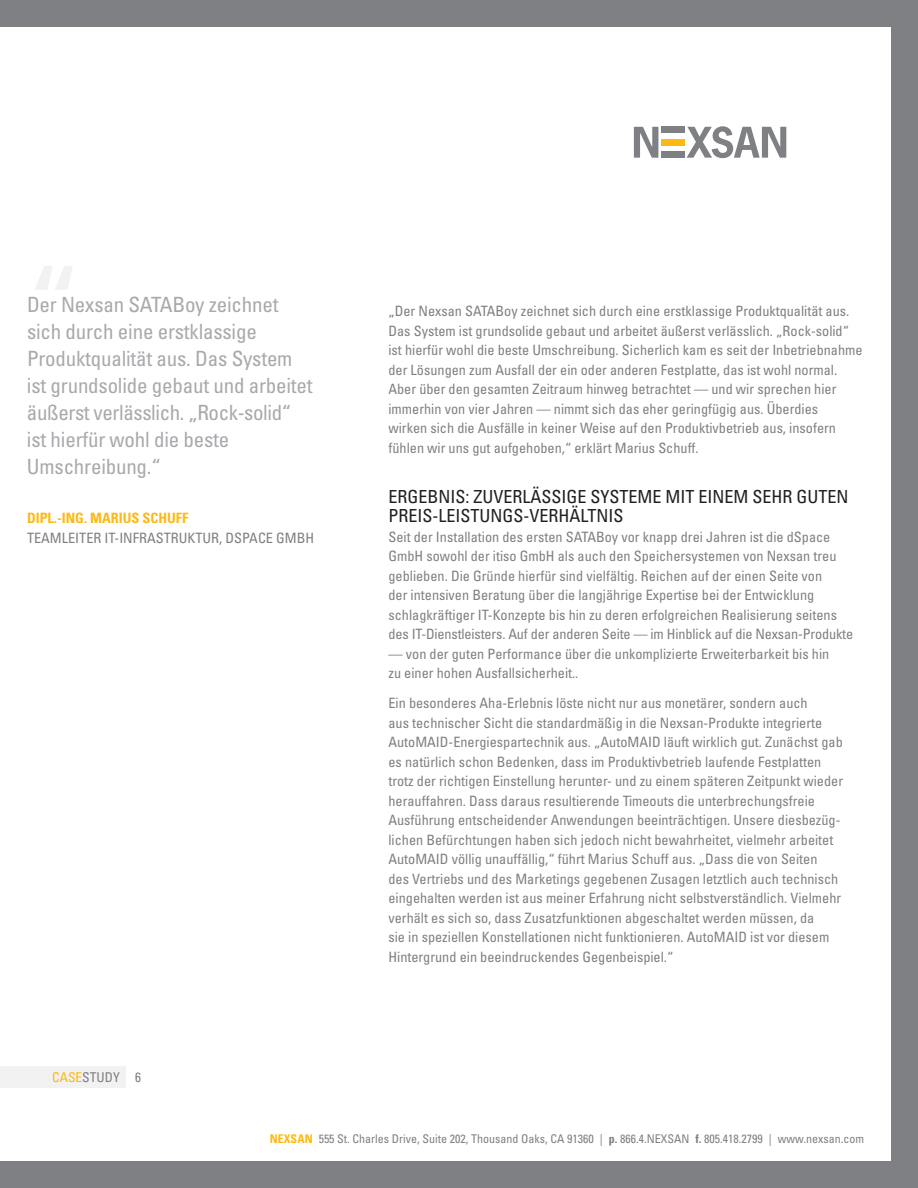
<style>
.page{position:relative;width:918px;height:1188px;background:#fff}
.page>*{position:absolute;margin:0;border:0;box-sizing:border-box;transform-origin:0 0}
.t1{font:condensed 21px/27px "Univers LT Std";letter-spacing:-.01em;color:#a7a9ac}
.t2{font:condensed 18px "Univers LT Std";color:#231f20}
.t3{font:condensed 14.25px/19.5px "Univers LT Std";color:#7f8083}
.t4{font:700 condensed 14.25px "Univers LT Std";color:#fdb913}
.t5{font:condensed 13.5px "Univers LT Std";color:#7f8083}
.t6{font:condensed 12px "Univers LT Std";color:#7f8083}
.s1{color:#fdb913}
.s2{font-weight:700;color:#fdb913}
.s3{font-weight:700}
</style>
<div class="page">
<svg style="left:634px;top:127px;width:24px;height:31px"></svg>
<svg style="left:687px;top:126px;width:99px;height:32px"></svg>
<div style="left:662px;top:127px;width:23px;height:6px;background:#7f8083"></div>
<div style="left:662px;top:139px;width:23px;height:6px;background:#fdb913"></div>
<div style="left:662px;top:151px;width:23px;height:7px;background:#7f8083"></div>
<div style="left:0;top:0;width:918px;height:27px;background:#7f8083"></div>
<div style="left:0;top:1161px;width:918px;height:27px;background:#7f8083"></div>
<div style="left:891px;top:0;width:27px;height:1188px;background:#7f8083"></div>
<div style="left:0;top:1066px;width:126px;height:22px;background:#f2f2f3"></div>
<h1 class="t1" style="left:27px;top:291px;width:287px">Der Nexsan SATABoy zeichnet sich durch eine erstklassige<br>Produktqualität aus. Das System ist grundsolide gebaut und arbeitet äußerst verlässlich. „Rock-solid“ ist hierfür wohl die beste<br>Umschreibung.“</h1>
<p class="t4" style="left:27px;top:509px;width:161px">DIPL.-ING. MARIUS SCHUFF</p>
<p class="t3" style="left:27px;top:528px;width:15px">Teamleiter</p>
<p class="t3" style="left:105px;top:528px;width:28px">IT-Infrastr</p>
<p class="t3" style="left:179px;top:528px;width:71px">uktur, dSpace</p>
<p class="t3" style="left:276px;top:528px;width:39px">GmbH</p>
<p class="t5" style="left:52px;top:1069px;width:90px"><span class="s1">Case</span>study 6</p>
<p class="t3" style="left:388px;top:301px;width:476px">„Der Nexsan SATABoy zeichnet sich durch eine erstklassige Produktqualität aus.<br>Das System ist grundsolide gebaut und arbeitet äußerst verlässlich. „Rock-solid“ ist hierfür wohl die beste Umschreibung. Sicherlich kam es seit der Inbetriebnahme der Lösungen zum Ausfall der ein oder anderen Festplatte, das ist wohl normal.<br>Aber über den gesamten Zeitraum hinweg betrachtet — und wir sprechen hier immerhin von vier Jahren — nimmt sich das eher geringfügig aus. Überdies<br>wirken sich die Ausfälle in keiner Weise auf den Produktivbetrieb aus, insofern fühlen wir uns gut aufgehoben,“ erklärt Marius Schuff.</p>
<p class="t2" style="left:388px;top:485px;width:20px">Ergebnis</p>
<p class="t2" style="left:466px;top:485px;width:39px">: Zuverl</p>
<p class="t2" style="left:531px;top:485px;width:20px">ässige</p>
<p class="t2" style="left:591px;top:485px;width:29px">Systememiteinemsehrg</p>
<p class="t2" style="left:808px;top:485px;width:20px">uten</p>
<p class="t2" style="left:388px;top:504px;width:19px">Preis</p>
<p class="t2" style="left:433px;top:504px;width:23px">-Leist</p>
<p class="t2" style="left:480px;top:504px;width:23px">ungs</p>
<p class="t2" style="left:524px;top:504px;width:65px">-Verhältnis</p>
<p class="t3" style="left:388px;top:527px;width:466px">Seit der Installation des ersten SATABoy vor knapp drei Jahren ist die dSpace GmbH sowohl der itiso GmbH als auch den Speichersystemen von Nexsan treu geblieben. Die Gründe hierfür sind vielfältig. Reichen auf der einen Seite von<br>der intensiven Beratung über die langjährige Expertise bei der Entwicklung schlagkräftiger IT-Konzepte bis hin zu deren erfolgreichen Realisierung seitens des IT-Dienstleisters. Auf der anderen Seite — im Hinblick auf die Nexsan-Produkte</p>
<p class="t3" style="left:388px;top:644px;width:442px">— von der guten Performance über die unkomplizierte Erweiterbarkeit bis hin zu einer hohen Ausfallsicherheit..</p>
<p class="t3" style="left:388px;top:693px;width:456px">Ein besonderes Aha-Erlebnis löste nicht nur aus monetärer, sondern auch<br>aus technischer Sicht die standardmäßig in die Nexsan-Produkte integrierte AutoMAID-Energiespartechnik aus. „AutoMAID läuft wirklich gut. Zunächst gab es natürlich schon Bedenken, dass im Produktivbetrieb laufende Festplatten trotz der richtigen Einstellung herunter- und zu einem späteren Zeitpunkt wieder herauffahren. Dass daraus resultierende Timeouts die unterbrechungsfreie Ausführung entscheidender Anwendungen beeinträchtigen. Unsere diesbezüg&shy;lichen Befürchtungen haben sich jedoch nicht bewahrheitet, vielmehr arbeitet AutoMAID völlig unauffällig,“ führt Marius Schuff aus. „Dass die von Seiten<br>des Vertriebs und des Marketings gegebenen Zusagen letztlich auch technisch eingehalten werden ist aus meiner Erfahrung nicht selbstverständlich. Vielmehr verhält es sich so, dass Zusatzfunktionen abgeschaltet werden müssen, da<br>sie in speziellen Konstellationen nicht funktionieren. AutoMAID ist vor diesem Hintergrund ein beeindruckendes Gegenbeispiel.“</p>
<p class="t6" style="left:270px;top:1131px;width:596px"><span class="s2">NEXSAN</span> 555 St. Charles Drive, Suite 202, Thousand Oaks, CA 91360 | <span class="s3">P.</span> 866.4.NEXSAN <span class="s3">F.</span> 805.418.2799 | www.nexsan.com</p>
</div>
